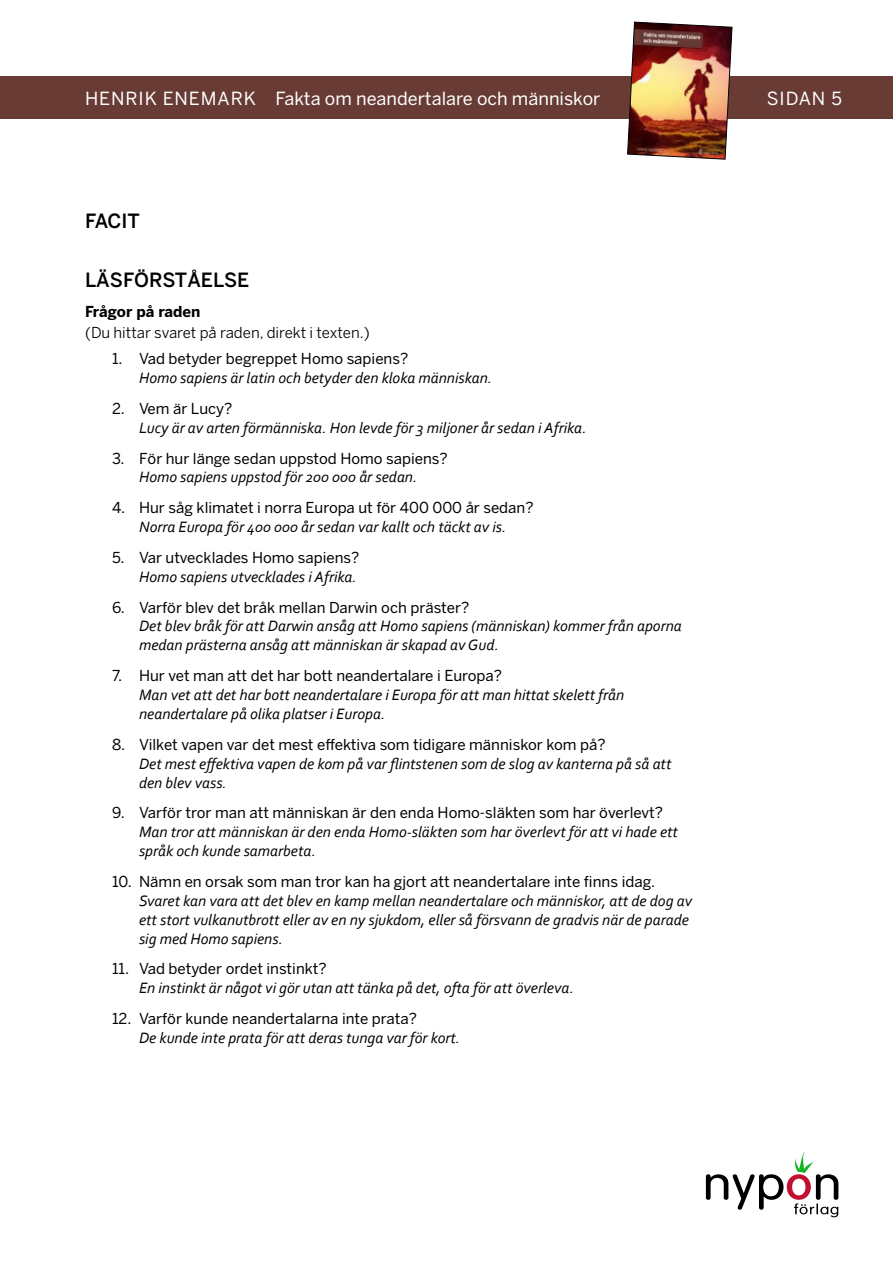
<style>
.page{position:relative;width:893px;height:1263px;background:#fff}
.page>*{position:absolute;margin:0;border:0;box-sizing:border-box;transform-origin:0 0}
.t1{font:500 19.5px "Benton Sans";color:#000}
.t2{font:18px "Benton Sans";color:#fff}
.t3{font:italic 15.75px/18.9px "Corbel";color:#000}
.t4{font:15px "Benton Sans";color:#000}
.t5{font:15px "Benton Sans";color:#000}
.t6{font:700 15px "Benton Sans";color:#000}
</style>
<div class="page">
<div style="left:0;top:77px;width:893px;height:42px;background:#683b34"></div>
<img style="left:627px;top:21px;width:106px;height:139px">
<svg style="left:706px;top:1152px;width:132px;height:65px"></svg>
<p class="t2" style="left:85px;top:88px;width:517px">HENRIK ENEMARK Fakta om neandertalare och människor</p>
<p class="t2" style="left:767px;top:88px;width:77px">SIDAN 5</p>
<p class="t1" style="left:85px;top:210px;width:56px">FACIT</p>
<p class="t1" style="left:85px;top:269px;width:166px">LÄSFÖRSTÅELSE</p>
<p class="t6" style="left:85px;top:303px;width:117px">Frågor på raden</p>
<p class="t5" style="left:85px;top:323px;width:286px">(Du hittar svaret på raden, direkt i texten.)</p>
<p class="t4" style="left:112px;top:350px;width:298px">1. Vad betyder begreppet Homo sapiens?</p>
<p class="t3" style="left:139px;top:368px;width:354px">Homo sapiens är latin och betyder den kloka människan.</p>
<p class="t4" style="left:112px;top:400px;width:122px">2. Vem är Lucy?</p>
<p class="t3" style="left:139px;top:418px;width:449px">Lucy är av arten förmänniska. Hon levde för 3 miljoner år sedan i Afrika.</p>
<p class="t4" style="left:112px;top:449px;width:337px">3. För hur länge sedan uppstod Homo sapiens?</p>
<p class="t3" style="left:139px;top:467px;width:280px">Homo sapiens uppstod för 200 000 år sedan.</p>
<p class="t4" style="left:112px;top:499px;width:423px">4. Hur såg klimatet i norra Europa ut för 400 000 år sedan?</p>
<p class="t3" style="left:139px;top:517px;width:369px">Norra Europa för 400 000 år sedan var kallt och täckt av is.</p>
<p class="t4" style="left:112px;top:549px;width:249px">5. Var utvecklades Homo sapiens?</p>
<p class="t3" style="left:139px;top:567px;width:219px">Homo sapiens utvecklades i Afrika.</p>
<p class="t4" style="left:112px;top:598px;width:359px">6. Varför blev det bråk mellan Darwin och präster?</p>
<p class="t3" style="left:139px;top:616px;width:544px">Det blev bråk för att Darwin ansåg att Homo sapiens (människan) kommer från aporna medan prästerna ansåg att människan är skapad av Gud.</p>
<p class="t4" style="left:112px;top:667px;width:391px">7. Hur vet man att det har bott neandertalare i Europa?</p>
<p class="t3" style="left:139px;top:685px;width:487px">Man vet att det har bott neandertalare i Europa för att man hittat skelett från neandertalare på olika platser i Europa.</p>
<p class="t4" style="left:112px;top:735px;width:495px">8. Vilket vapen var det mest effektiva som tidigare människor kom på?</p>
<p class="t3" style="left:139px;top:753px;width:534px">Det mest effektiva vapen de kom på var flintstenen som de slog av kanterna på så att den blev vass.</p>
<p class="t4" style="left:112px;top:804px;width:552px">9. Varför tror man att människan är den enda Homo-släkten som har överlevt?</p>
<p class="t3" style="left:139px;top:822px;width:540px">Man tror att människan är den enda Homo-släkten som har överlevt för att vi hade ett språk och kunde samarbeta.</p>
<p class="t4" style="left:112px;top:873px;width:545px">10. Nämn en orsak som man tror kan ha gjort att neandertalare inte finns idag.</p>
<p class="t3" style="left:139px;top:891px;width:554px">Svaret kan vara att det blev en kamp mellan neandertalare och människor, att de dog av ett stort vulkanutbrott eller av en ny sjukdom, eller så försvann de gradvis när de parade sig med Homo sapiens.</p>
<p class="t4" style="left:112px;top:960px;width:216px">11. Vad betyder ordet instinkt?</p>
<p class="t3" style="left:139px;top:978px;width:436px">En instinkt är något vi gör utan att tänka på det, ofta för att överleva.</p>
<p class="t4" style="left:112px;top:1010px;width:307px">12. Varför kunde neandertalarna inte prata?</p>
<p class="t3" style="left:139px;top:1028px;width:323px">De kunde inte prata för att deras tunga var för kort.</p>
</div>
